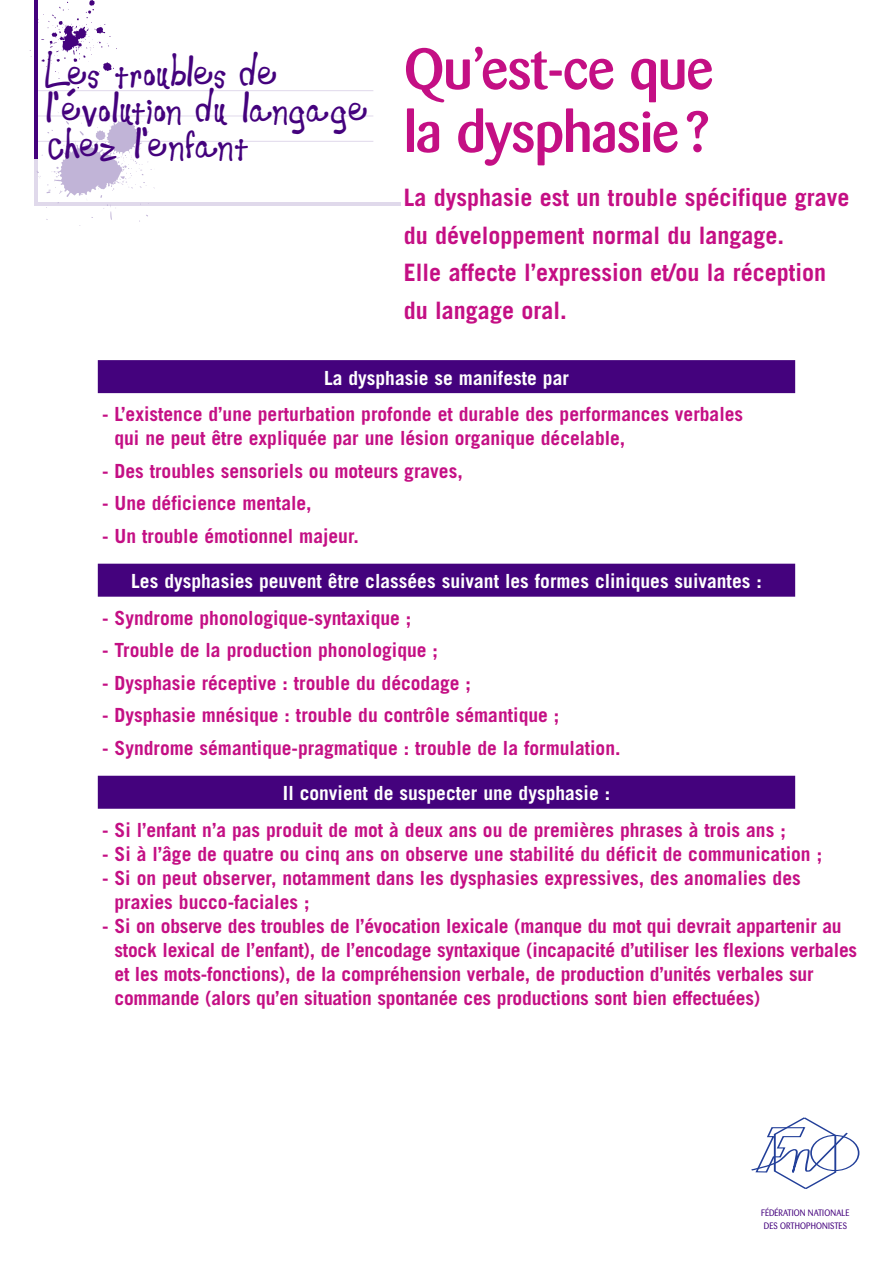
<style>
.page{position:relative;width:893px;height:1263px;background:#fff}
.page>*{position:absolute;margin:0;border:0;box-sizing:border-box;transform-origin:0 0}
.t1{font:500 57px/63px "Barmeno";letter-spacing:-.02em;color:#c40f84}
.t2{font:49.2px/35.7px "New Toy Accentue";color:#44027d}
.t3{font:700 24px/37.5px "Trade Gothic";color:#c40f84}
.t4{font:700 19.5px/24px "Trade Gothic";color:#c40f84}
.t5{font:700 19.5px "Trade Gothic";color:#fff}
.t6{font:9.3px/12.8px "Barmeno";letter-spacing:.02em;color:#44027d;scale:.9 1}
</style>
<div class="page">
<hr style="left:34px;top:102px;width:3px;height:104px;background:#e0d9eb">
<hr style="left:34px;top:202px;width:366px;height:4px;background:#e0d9eb">
<hr style="left:34px;top:116px;width:339px;height:1px;background:#e0d9eb">
<hr style="left:34px;top:90px;width:339px;height:1px;background:#e0d9eb">
<hr style="left:34px;top:141px;width:339px;height:1px;background:#e0d9eb">
<svg style="left:37px;top:112px;width:118px;height:114px"></svg>
<svg style="left:30px;top:0;width:87px;height:88px"></svg>
<hr style="left:34px;top:1px;width:4px;height:158px;background:#44027d">
<div style="left:98px;top:360px;width:697px;height:33px;background:#44027d"></div>
<div style="left:98px;top:564px;width:697px;height:33px;background:#44027d"></div>
<div style="left:98px;top:776px;width:697px;height:33px;background:#44027d"></div>
<div style="left:810px;top:1135px;width:49px;height:36px;border:1px solid #223f99;border-radius:50%"></div>
<svg style="left:751px;top:1117px;width:98px;height:72px"></svg>
<h2 class="t2" style="left:44px;top:51px;width:324px">Les troubles de lévolution du langage</h2>
<h2 class="t2" style="left:41px;top:50px;width:209px;line-height:60.3px">,<br>chez lenfant</h2>
<h2 class="t2" style="left:129px;top:98px;width:22px">,</h2>
<h1 class="t1" style="left:404px;top:42px;width:311px">Qu’est-ce que la dysphasie?</h1>
<p class="t3" style="left:404px;top:181px;width:447px">La dysphasie est un trouble spécifique grave du développement normal du langage.<br>Elle affecte l’expression et/ou la réception du langage oral.</p>
<p class="t5" style="left:324px;top:370px;width:246px">La dysphasie se manifeste par</p>
<p class="t4" style="left:114px;top:404px;width:630px;text-indent:-12px">- L’existence d’une perturbation profonde et durable des performances verbales qui ne peut être expliquée par une lésion organique décelable,</p>
<p class="t4" style="left:102px;top:461px;width:362px">- Des troubles sensoriels ou moteurs graves,</p>
<p class="t4" style="left:102px;top:493px;width:211px">- Une déficience mentale,</p>
<p class="t4" style="left:102px;top:526px;width:258px">- Un trouble émotionnel majeur.</p>
<p class="t5" style="left:131px;top:574px;width:632px">Les dysphasies peuvent être classées suivant les formes cliniques suivantes :</p>
<p class="t4" style="left:102px;top:608px;width:311px">- Syndrome phonologique-syntaxique ;</p>
<p class="t4" style="left:102px;top:640px;width:337px">- Trouble de la production phonologique ;</p>
<p class="t4" style="left:102px;top:673px;width:370px">- Dysphasie réceptive : trouble du décodage ;</p>
<p class="t4" style="left:102px;top:705px;width:459px">- Dysphasie mnésique : trouble du contrôle sémantique ;</p>
<p class="t4" style="left:102px;top:738px;width:520px">- Syndrome sémantique-pragmatique : trouble de la formulation.</p>
<p class="t5" style="left:283px;top:786px;width:329px">Il convient de suspecter une dysphasie :</p>
<p class="t4" style="left:102px;top:820px;width:685px">- Si l’enfant n’a pas produit de mot à deux ans ou de premières phrases à trois ans ;</p>
<p class="t4" style="left:102px;top:844px;width:722px">- Si à l’âge de quatre ou cinq ans on observe une stabilité du déficit de communication ;</p>
<p class="t4" style="left:114px;top:868px;width:688px;text-indent:-12px">- Si on peut observer, notamment dans les dysphasies expressives, des anomalies des praxies bucco-faciales ;</p>
<p class="t4" style="left:114px;top:916px;width:744px;text-indent:-12px">- Si on observe des troubles de l’évocation lexicale (manque du mot qui devrait appartenir au stock lexical de l’enfant), de l’encodage syntaxique (incapacité d’utiliser les flexions verbales et les mots-fonctions), de la compréhension verbale, de production d’unités verbales sur commande (alors qu’en situation spontanée ces productions sont bien effectuées)</p>
<p class="t6" style="left:761px;top:1207px;width:99px">FÉDÉRATION NATIONALE<br>DES ORTHOPHONISTES</p>
</div>
